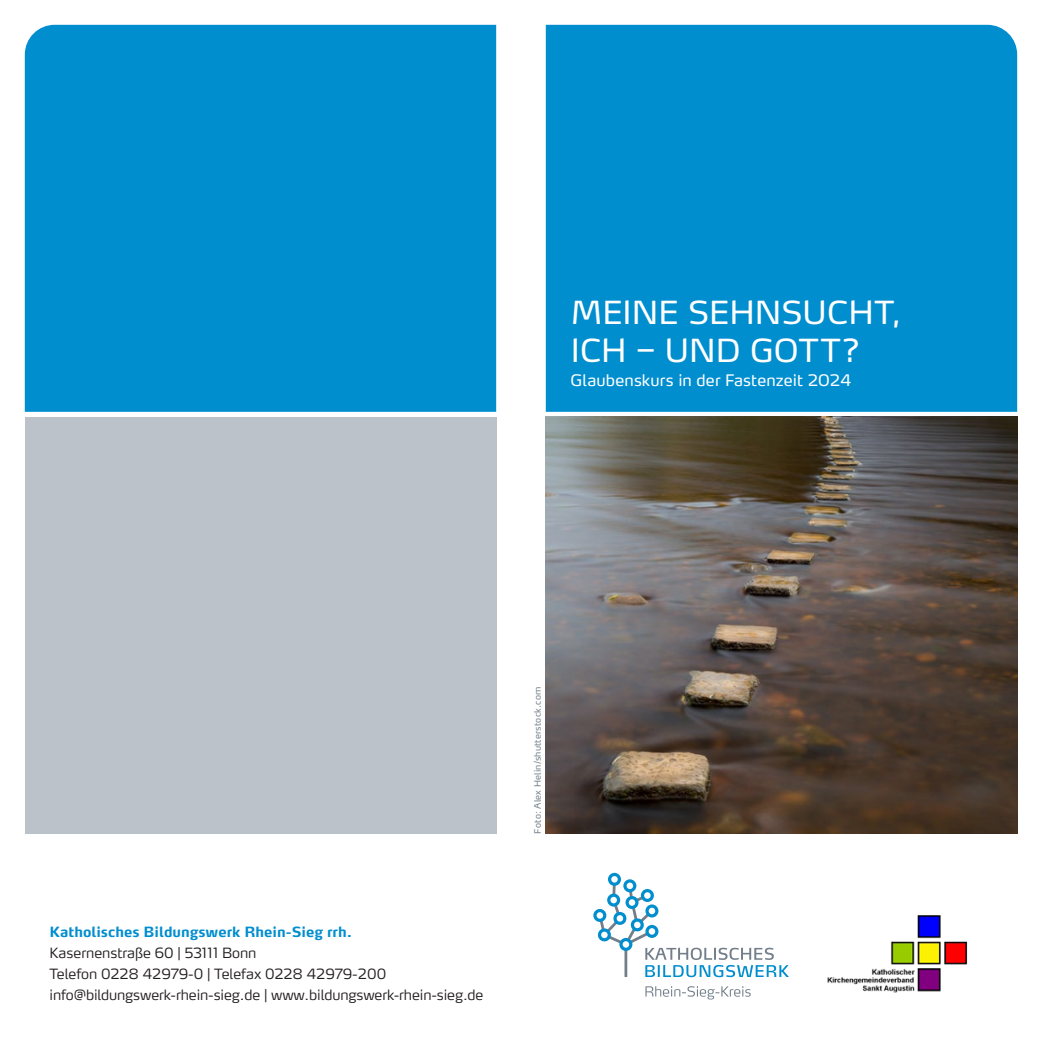
<style>
.page{position:relative;width:1042px;height:1042px;background:#fff}
.page>*{position:absolute;margin:0;border:0;box-sizing:border-box;transform-origin:0 0}
.t1{font:31.5px/37.8px "Max OT";color:#fff}
.t2{font:15.75px "Max OT";letter-spacing:.01em;color:#fff}
.t3{font:300 14px/21px "Max OT";letter-spacing:-.01em;color:#231f20}
.t4{font:700 14px "Max OT";color:#008ecf}
.t5{font:8.75px "Max OT";letter-spacing:.02em;color:#727f8a}
</style>
<div class="page">
<div style="left:546px;top:25px;width:471px;height:387px;background:#008ecf"></div>
<img style="left:546px;top:417px;width:471px;height:416px">
<div style="left:25px;top:25px;width:471px;height:387px;background:#008ecf"></div>
<div style="left:25px;top:417px;width:471px;height:416px;background:#bbc2ca"></div>
<svg style="left:593px;top:872px;width:196px;height:105px"></svg>
<svg style="left:645px;top:986px;width:106px;height:13px"></svg>
<img style="left:827px;top:915px;width:141px;height:78px">
<h1 class="t1" style="left:571px;top:293px;width:332px">MEINE SEHNSUCHT,<br>ICH – UND GOTT?</h1>
<p class="t2" style="left:570px;top:371px;width:282px">Glaubenskurs in der Fastenzeit 2024</p>
<p class="t4" style="left:50px;top:923px;width:304px">Katholisches Bildungswerk Rhein-Sieg rrh.</p>
<p class="t3" style="left:50px;top:942px;width:435px">Kasernenstraße 60 | 53111 Bonn<br>Telefon 0228 42979-0 | Telefax 0228 42979-200 info@bildungswerk-rhein-sieg.de | www.bildungswerk-rhein-sieg.de</p>
<p class="t5" style="left:532px;top:833px;width:148px;rotate:-90deg">Foto: Alex Helin/shutterstock.com</p>
</div>
